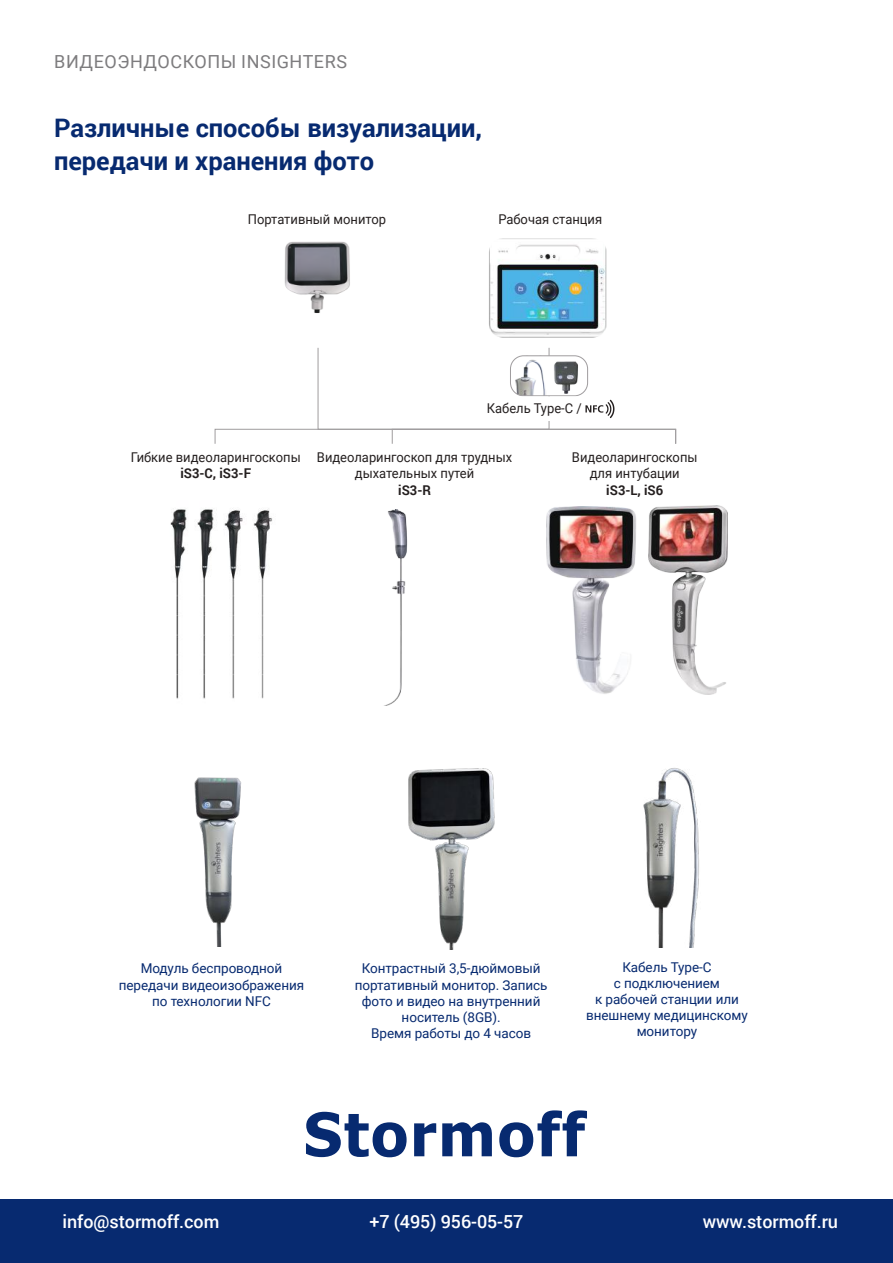
<style>
.page{position:relative;width:893px;height:1263px;background:#fff}
.page>*{position:absolute;margin:0;border:0;box-sizing:border-box;transform-origin:0 0}
.t1{font:700 25.5px/33px "Roboto";color:#072a70}
.t2{font:500 18px "Roboto";letter-spacing:-.005em;color:#fff}
.t3{font:18px "Roboto";letter-spacing:.03em;color:#7d7c7e}
.t4{font:13.5px/16.2px "Roboto";letter-spacing:-.005em;color:#072a70;text-align:center}
.t5{font:13.5px/16.2px "Roboto";color:#241f1f;text-align:center;scale:.96 1}
.t6{font:700 13.5px "Roboto";color:#241f1f;scale:.96 1}
</style>
<div class="page">
<svg style="left:306px;top:1112px;width:101px;height:45px"></svg>
<svg style="left:414px;top:1123px;width:22px;height:33px"></svg>
<svg style="left:442px;top:1122px;width:50px;height:34px"></svg>
<svg style="left:499px;top:1110px;width:88px;height:47px"></svg>
<img style="left:170px;top:508px;width:103px;height:191px">
<img style="left:489px;top:238px;width:118px;height:100px">
<img style="left:546px;top:506px;width:90px;height:188px">
<img style="left:648px;top:505px;width:79px;height:189px">
<img style="left:386px;top:509px;width:22px;height:196px">
<img style="left:284px;top:241px;width:66px;height:72px">
<div style="left:215px;top:429px;width:461px;height:15px;border:1px solid #a09d9f"></div>
<div style="left:392px;top:429px;width:284px;height:15px;border:1px solid #a09d9f"></div>
<div style="left:318px;top:347px;width:232px;height:83px;border:1px solid #a09d9f"></div>
<img style="left:510px;top:357px;width:40px;height:39px">
<div style="left:510px;top:355px;width:78px;height:41px;border:1px solid #a09d9f;border-radius:13px"></div>
<img style="left:550px;top:355px;width:36px;height:39px">
<div style="left:504px;top:396px;width:88px;height:25px;background:#fff;border-radius:11px"></div>
<img style="left:408px;top:768px;width:87px;height:181px">
<img style="left:194px;top:777px;width:47px;height:169px">
<img style="left:643px;top:768px;width:56px;height:179px">
<svg style="left:585px;top:400px;width:29px;height:18px"></svg>
<div style="left:0;top:1199px;width:893px;height:64px;background:#072a70"></div>
<h2 class="t3" style="left:54px;top:48px;width:294px">ВИДЕОЭНДОСКОПЫ INSIGHTERS</h2>
<h1 class="t1" style="left:54px;top:111px;width:430px">Различные способы визуализации, передачи и хранения фото</h1>
<p class="t5" style="left:248px;top:211px;width:146px">Портативный монитор</p>
<p class="t5" style="left:498px;top:211px;width:110px">Рабочая станция</p>
<p class="t5" style="left:131px;top:449px;width:178px">Гибкиe видеоларингоскопы</p>
<p class="t6" style="left:180px;top:464px;width:75px">iS3-C, iS3-F</p>
<p class="t5" style="left:487px;top:400px;width:100px">Кабель Type-C /</p>
<p class="t5" style="left:317px;top:449px;width:205px">Видеоларингоскоп для трудных дыхательных путей</p>
<p class="t6" style="left:398px;top:480px;width:36px">iS3-R</p>
<p class="t5" style="left:572px;top:449px;width:132px">Видеоларингоскопы для интубации</p>
<p class="t6" style="left:606px;top:480px;width:61px">iS3-L, iS6</p>
<p class="t4" style="left:119px;top:960px;width:187px">Модуль беспроводной передачи видеоизображения по технологии NFC</p>
<p class="t4" style="left:586px;top:958px;width:163px">Кабель Type-C<br>с подключением<br>к рабочей станции или внешнему медицинскому монитору</p>
<p class="t4" style="left:355px;top:960px;width:194px">Контрастный 3,5-дюймовый портативный монитор. Запись фото и видео на внутренний носитель (8GB).<br>Время работы до 4 часов</p>
<h2 class="t2" style="left:63px;top:1208px;width:158px">info@stormoff.com</h2>
<h2 class="t2" style="left:369px;top:1208px;width:155px">+7 (495) 956-05-57</h2>
<h2 class="t2" style="left:703px;top:1208px;width:137px">www.stormoff.ru</h2>
</div>
